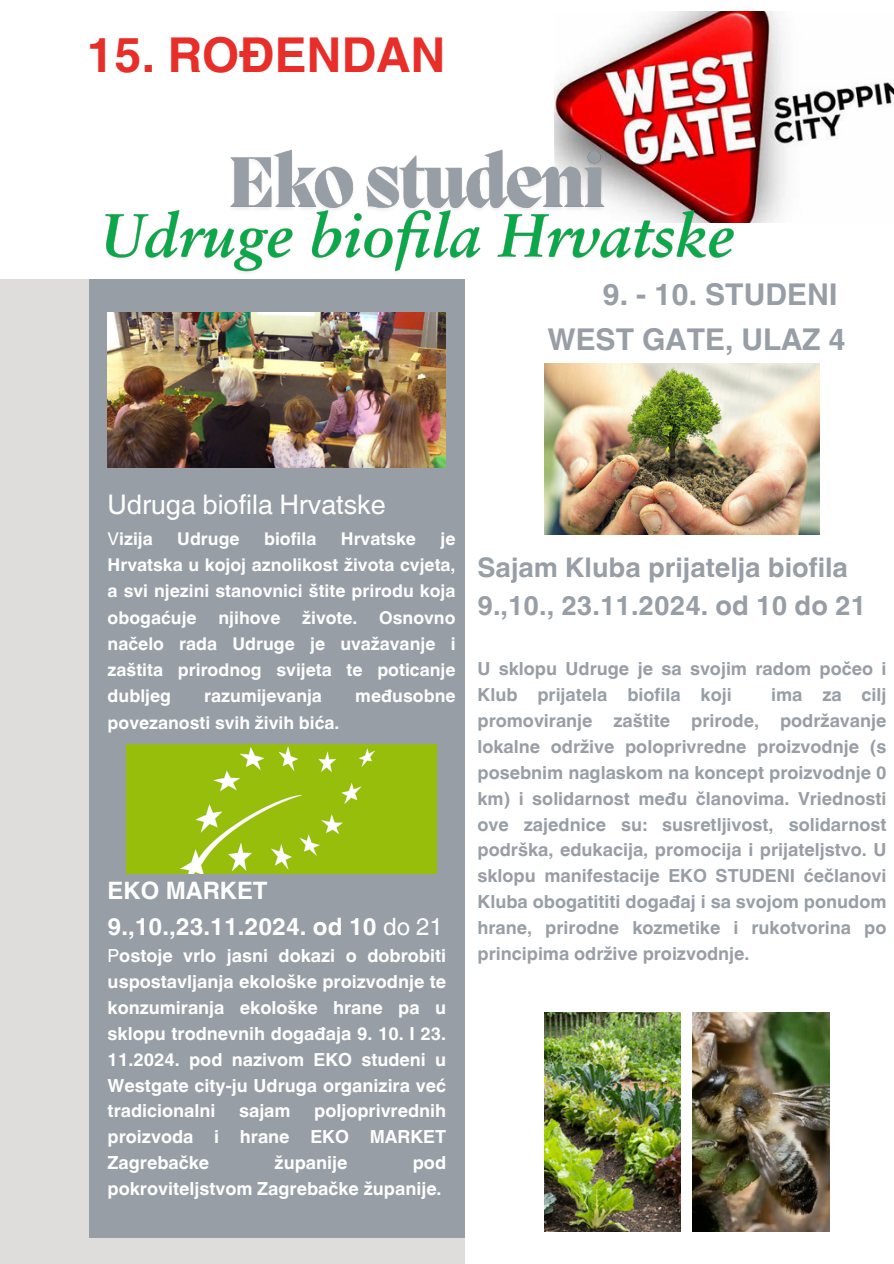
<style>
.page{position:relative;width:894px;height:1264px;background:#fff}
.page>*{position:absolute;margin:0;border:0;box-sizing:border-box;transform-origin:0 0}
.t1{font:700 48px "Helvetica World";color:#e72e29}
.t2{font:700 30px/45px "Helvetica World";color:#979ea5;text-align:right}
.t3{font:700 27px/38.2px "Helvetica World";color:#979ea5}
.t4{font:27px "Helvetica World";color:#fff}
.t5{font:700 24px/36px "Helvetica World";color:#fff}
.t6{font:700 18px/25.8px "Helvetica World";color:#979ea5}
.t7{font:700 18px/25.8px "Helvetica World";color:#fff;text-align:justify}
.t8{font:700 17.55px/26.2px "Helvetica World";color:#fff;text-align:justify}
.s1{font-weight:400}
</style>
<div class="page">
<img style="left:544px;top:1012px;width:136px;height:219px">
<img style="left:692px;top:1012px;width:137px;height:219px">
<div style="left:0;top:279px;width:464px;height:984px;background:#dfdcdc"></div>
<div style="left:89px;top:279px;width:375px;height:958px;background:#979ea5"></div>
<img style="left:108px;top:312px;width:337px;height:155px">
<img style="left:127px;top:744px;width:309px;height:129px">
<img style="left:544px;top:363px;width:275px;height:171px">
<img style="left:554px;top:12px;width:339px;height:210px">
<img style="left:106px;top:208px;width:633px;height:72px">
<img style="left:596px;top:145px;width:15px;height:85px">
<img style="left:105px;top:206px;width:491px;height:30px">
<img style="left:230px;top:145px;width:366px;height:61px">
<p class="t1" style="left:86px;top:16px;width:360px">15. ROĐENDAN</p>
<h4 class="t2" style="left:547px;top:269px;width:300px">9. - 10. STUDENI<br>WEST GATE, ULAZ 4</h4>
<h6 class="t4" style="left:108px;top:488px;width:279px">Udruga biofila Hrvatske</h6>
<p class="t8" style="left:108px;top:524px;width:47px"><span class="s1">V</span>izija</p>
<p class="t8" style="left:177px;top:524px;width:64px">Udruge</p>
<p class="t8" style="left:264px;top:524px;width:54px">biofila</p>
<p class="t8" style="left:341px;top:524px;width:77px">Hrvatske</p>
<p class="t8" style="left:108px;top:524px;width:349px;text-indent:333px">je Hrvatska u kojoj aznolikost života cvjeta, a svi njezini stanovnici štite prirodu koja obogaćuje njihove živote. Osnovno načelo rada Udruge je uvažavanje i zaštita prirodnog svijeta te poticanje dubljeg</p>
<p class="t8" style="left:204px;top:681px;width:119px">razumijevanja</p>
<p class="t8" style="left:355px;top:681px;width:102px">međusobne</p>
<p class="t8" style="left:108px;top:707px;width:233px">povezanosti svih živih bića.</p>
<h5 class="t5" style="left:108px;top:869px;width:337px">EKO MARKET<br>9.,10.,23.11.2024. od 10 <span class="s1">do 21</span></h5>
<p class="t7" style="left:108px;top:941px;width:340px"><span class="s1">P</span>ostoje vrlo jasni dokazi o dobrobiti uspostavljanja ekološke proizvodnje te konzumiranja ekološke hrane pa u sklopu trodnevnih događaja 9. 10. I 23.<br>11.2024. pod nazivom EKO studeni u Westgate city-ju Udruga organizira već tradicionalni</p>
<p class="t7" style="left:108px;top:1096px;width:340px;text-indent:206px">poljoprivrednih proizvoda i hrane EKO MARKET Zagrebačke</p>
<p class="t7" style="left:239px;top:1096px;width:53px">sajam</p>
<p class="t7" style="left:274px;top:1148px;width:74px">županije</p>
<p class="t7" style="left:108px;top:1148px;width:340px;text-align:right">pod<br>pokroviteljstvom Zagrebačke županije.</p>
<p class="t3" style="left:477px;top:545px;width:390px">Sajam Kluba prijatelja biofila<br>9.,10., 23.11.2024. od 10 do 21</p>
<p class="t6" style="left:477px;top:654px;width:410px">U sklopu Udruge je sa svojim radom počeo i<br>Klub prijatela biofila koji</p>
<p class="t6" style="left:477px;top:680px;width:410px;text-align:justify;text-indent:293px">ima za cilj promoviranje zaštite prirode, podržavanje lokalne održive poloprivredne proizvodnje (s posebnim naglaskom na koncept proizvodnje 0 km) i solidarnost među članovima. Vriednosti ove zajednice su: susretljivost, solidarnost podrška, edukacija, promocija i prijateljstvo. U sklopu manifestacije EKO STUDENI ćečlanovi Kluba obogatititi događaj i sa svojom ponudom hrane, prirodne kozmetike i rukotvorina po principima održive proizvodnje.</p>
</div>
